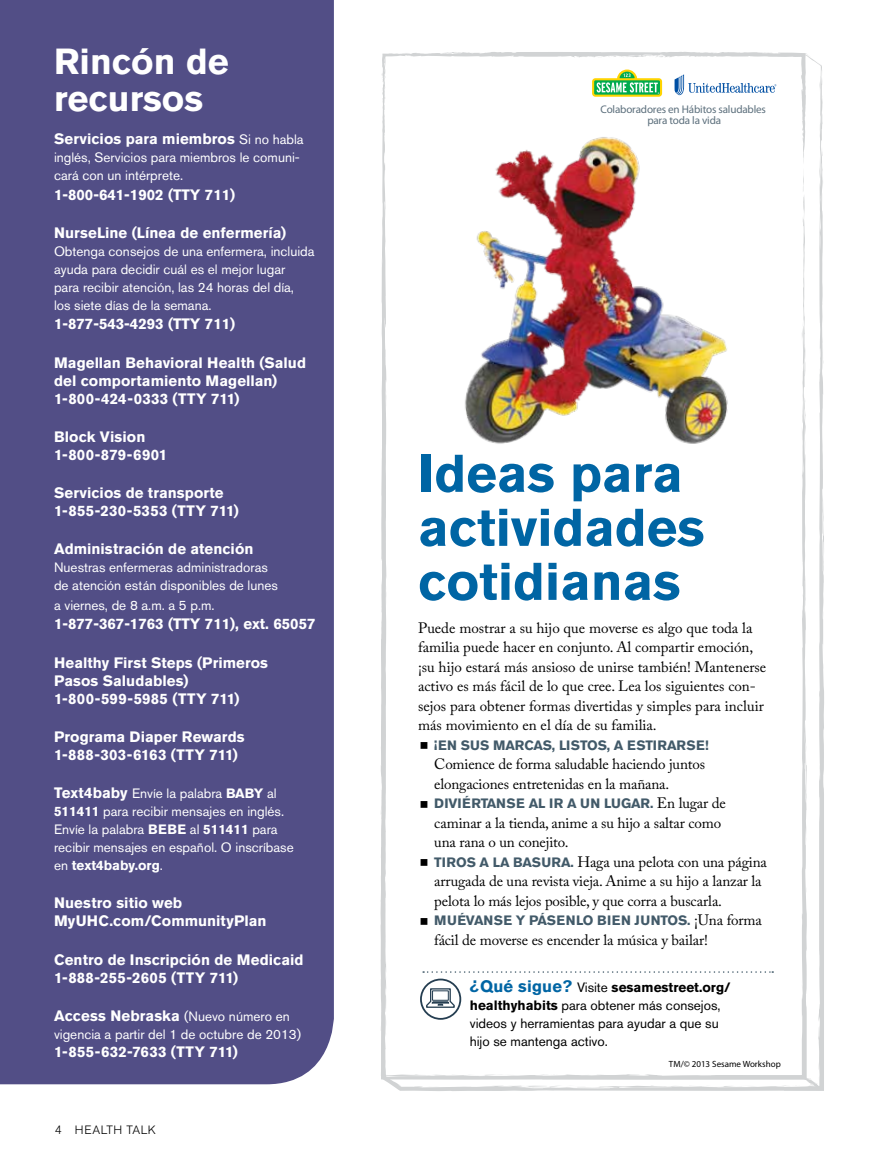
<style>
.page{position:relative;width:878px;height:1161px;background:#fff}
.page>*{position:absolute;margin:0;border:0;box-sizing:border-box;transform-origin:0 0}
.t1{font:700 52.5px/54px "Akzidenz Grotesk BE";color:#0065a4}
.t2{font:700 36px/37.5px "Akzidenz Grotesk BE";color:#fff}
.t3{font:15px/19.5px "Adobe Caslon Pro";letter-spacing:-.005em;color:#000}
.t4{font:700 15px/18px "Akzidenz Grotesk BE";color:#fff}
.t5{font:13.5px/18px "Akzidenz Grotesk BE";color:#fff}
.t6{font:13.5px/18px "Akzidenz Grotesk BE";color:#000}
.t7{font:700 13.5px "Akzidenz Grotesk BE";letter-spacing:-.01em;color:#425a69}
.t8{font:300 12px "Akzidenz Grotesk BE";letter-spacing:.05em;color:#000}
.t9{font:11.1px/11.4px "Interstate";letter-spacing:-.015em;color:#5c6f7c;text-align:center}
.t10{font:9px "Myriad Pro";color:#000}
.s1{font-weight:400;font-size:13.5px}
.s2{font-weight:700;font-size:15px}
.s3{font-weight:700}
.s4{font-family:"Adobe Caslon Pro";font-weight:400;font-size:15px;color:#000}
.s5{font-family:"Akzidenz Grotesk BE";font-weight:700;font-size:13.5px;color:#425a69}
.s6{font-weight:700;font-size:16.5px;color:#0065a4}
</style>
<div class="page">
<div style="left:0;top:0;width:334px;height:1084px;background:#524e86"></div>
<svg style="left:383px;top:52px;width:422px;height:2px"></svg>
<svg style="left:468px;top:52px;width:6px;height:2px"></svg>
<svg style="left:380px;top:54px;width:444px;height:1037px"></svg>
<svg style="left:632px;top:52px;width:92px;height:6px"></svg>
<svg style="left:798px;top:54px;width:13px;height:3px"></svg>
<svg style="left:819px;top:72px;width:4px;height:60px"></svg>
<svg style="left:819px;top:147px;width:4px;height:62px"></svg>
<svg style="left:819px;top:336px;width:4px;height:42px"></svg>
<svg style="left:823px;top:597px;width:1px;height:22px"></svg>
<svg style="left:705px;top:1086px;width:54px;height:1px"></svg>
<svg style="left:644px;top:1086px;width:13px;height:1px"></svg>
<svg style="left:526px;top:1086px;width:79px;height:3px"></svg>
<svg style="left:456px;top:1086px;width:24px;height:1px"></svg>
<svg style="left:427px;top:1086px;width:13px;height:1px"></svg>
<svg style="left:381px;top:993px;width:6px;height:73px"></svg>
<svg style="left:381px;top:783px;width:1px;height:37px"></svg>
<svg style="left:779px;top:1077px;width:41px;height:12px"></svg>
<img style="left:456px;top:129px;width:292px;height:331px">
<svg style="left:674px;top:74px;width:102px;height:21px"></svg>
<svg style="left:592px;top:70px;width:70px;height:27px"></svg>
<svg style="left:423px;top:971px;width:350px;height:2px"></svg>
<svg style="left:420px;top:979px;width:41px;height:41px"></svg>
<svg style="left:420px;top:742px;width:7px;height:7px"></svg>
<svg style="left:420px;top:801px;width:7px;height:6px"></svg>
<svg style="left:420px;top:859px;width:7px;height:7px"></svg>
<svg style="left:420px;top:918px;width:7px;height:6px"></svg>
<h2 class="t2" style="left:54px;top:43px;width:176px">Rincón de recursos</h2>
<p class="t4" style="left:54px;top:130px;width:251px">Servicios para miembros <span class="s1">Si no habla</span></p>
<p class="t5" style="left:54px;top:148px;width:247px">inglés, Servicios para miembros le comuni&shy;cará con un intérprete.</p>
<p class="t4" style="left:54px;top:185px;width:183px">1-800-641-1902 (TTY 711)</p>
<p class="t4" style="left:54px;top:224px;width:234px">NurseLine (Línea de enfermería)</p>
<p class="t5" style="left:54px;top:242px;width:262px">Obtenga consejos de una enfermera, incluida ayuda para decidir cuál es el mejor lugar<br>para recibir atención, las 24 horas del día,<br>los siete días de la semana.</p>
<p class="t4" style="left:54px;top:315px;width:183px">1-877-543-4293 (TTY 711)</p>
<p class="t4" style="left:54px;top:353px;width:253px">Magellan Behavioral Health (Salud del comportamiento Magellan)<br>1-800-424-0333 (TTY 711)</p>
<p class="t4" style="left:54px;top:428px;width:115px">Block Vision<br>1-800-879-6901</p>
<p class="t4" style="left:54px;top:484px;width:186px">Servicios de transporte<br>1-855-230-5353 (TTY 711)</p>
<p class="t4" style="left:54px;top:540px;width:201px">Administración de atención</p>
<p class="t5" style="left:54px;top:559px;width:225px">Nuestras enfermeras administradoras de atención están disponibles de lunes</p>
<p class="t5" style="left:54px;top:596px;width:162px">a viernes, de 8 a.m. a 5 p.m.</p>
<p class="t4" style="left:54px;top:615px;width:263px">1-877-367-1763 (TTY 711), ext. 65057</p>
<p class="t4" style="left:54px;top:653px;width:215px">Healthy First Steps (Primeros<br>Pasos Saludables)<br>1-800-599-5985 (TTY 711)</p>
<p class="t4" style="left:54px;top:728px;width:192px">Programa Diaper Rewards<br>1-888-303-6163 (TTY 711)</p>
<p class="t5" style="left:54px;top:784px;width:241px"><span class="s2">Text4baby</span> Envíe la palabra <span class="s3">BABY</span> al <span class="s3">511411</span> para recibir mensajes en inglés.<br>Envíe la palabra <span class="s3">BEBE</span> al <span class="s3">511411</span> para recibir mensajes en español. O inscríbase en <span class="s3">text4baby.org</span>.</p>
<p class="t4" style="left:54px;top:894px;width:214px">Nuestro sitio web<br>MyUH C.com/CommunityPlan</p>
<p class="t4" style="left:54px;top:950px;width:251px">Centro de Inscripción de Medicaid<br>1-888-255-2605 (TTY 711)</p>
<p class="t4" style="left:54px;top:1007px;width:237px">Access Nebraska <span class="s1">(Nuevo número en</span></p>
<p class="t5" style="left:54px;top:1025px;width:249px">vigencia a partir del 1 de octubre de 2013)</p>
<p class="t4" style="left:54px;top:1043px;width:185px">1-855-632-7633 (TTY 711)</p>
<p class="t8" style="left:55px;top:1123px;width:103px">4 HEALTH TALK</p>
<p class="t9" style="left:600px;top:103px;width:167px">Colaboradores en Hábitos saludables para toda la vida</p>
<h1 class="t1" style="left:418px;top:447px;width:288px">Ideas para actividades cotidianas</h1>
<p class="t3" style="left:418px;top:618px;width:349px">Puede mostrar a su hijo que moverse es algo que toda la familia puede hacer en conjunto. Al compartir emoción, ¡su hijo estará más ansioso de unirse también! Mantenerse activo es más fácil de lo que cree. Lea los siguientes con&shy;sejos para obtener formas divertidas y simples para incluir más movimiento en el día de su familia.</p>
<p class="t7" style="left:434px;top:737px;width:37px">¡EN SUS</p>
<p class="t7" style="left:493px;top:737px;width:144px">MARCAS, LISTOS, A EST</p>
<p class="t7" style="left:653px;top:737px;width:57px">IRARSE !</p>
<p class="t3" style="left:434px;top:754px;width:272px">Comience de forma saludable haciendo juntos elongaciones entretenidas en la mañana.</p>
<p class="t7" style="left:434px;top:796px;width:73px">DIVIÉRTANSE</p>
<p class="t7" style="left:528px;top:796px;width:199px">AL IR A UN LUGAR. <span class="s4">En lugar de</span></p>
<p class="t3" style="left:434px;top:813px;width:334px">caminar a la tienda, anime a su hijo a saltar como<br>una rana o un conejito.<br><span class="s5">TIROS A LA BASU RA.</span> Haga una pelota con una página arrugada de una revista vieja. Anime a su hijo a lanzar la pelota lo más lejos posible, y que corra a buscarla.</p>
<p class="t7" style="left:434px;top:913px;width:60px">MU ÉVANSE</p>
<p class="t7" style="left:516px;top:913px;width:42px">Y PÁSEN</p>
<p class="t7" style="left:576px;top:913px;width:75px">LO BIEN JUNT</p>
<p class="t3" style="left:434px;top:910px;width:329px;text-indent:233px"><span class="s5">OS.</span> ¡Una forma fácil de moverse es encender la música y bailar!</p>
<p class="t6" style="left:469px;top:979px;width:262px"><span class="s6">¿Qué sigue?</span> Visite <span class="s3">sesamestreet.org/ healthyhabits</span> para obtener más consejos, videos y herramientas para ayudar a que su hijo se mantenga activo.</p>
<p class="t10" style="left:669px;top:1058px;width:113px">TM/© 2013 Sesame Workshop</p>
</div>
